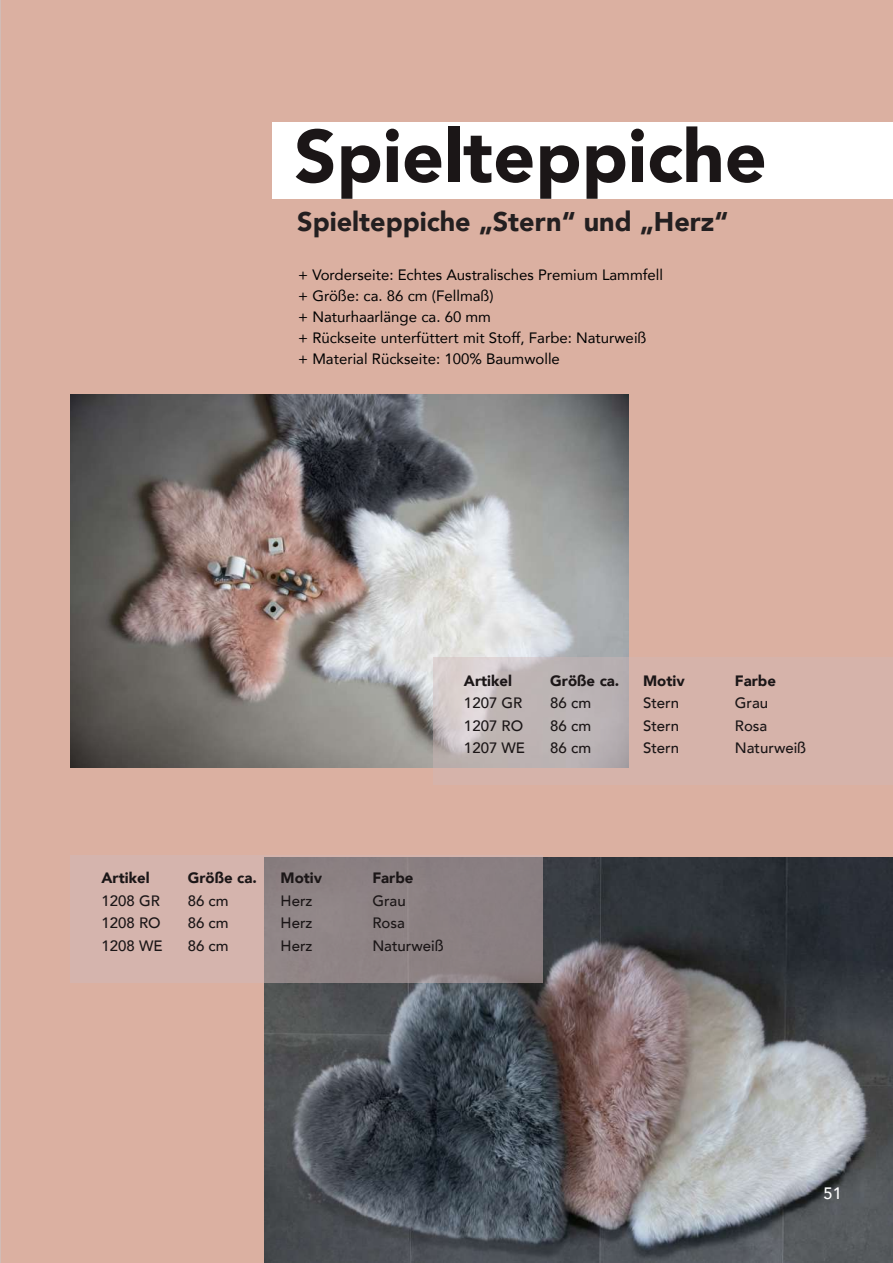
<style>
.page{position:relative;width:893px;height:1263px;background:#dbb0a1}
.page>*{position:absolute;margin:0;border:0;box-sizing:border-box;transform-origin:0 0}
.t1{font:900 73.5px "Avenir";color:#1b1617}
.t2{font:900 27px "Avenir";color:#231f20}
.t3{font:500 16.5px "Avenir";color:#fff}
.t4{font:15px/21px "Avenir";color:#000}
.t5{font:500 15px/22.5px "Avenir";color:#1b1617}
.t6{font:900 15px "Avenir";color:#1b1617}
</style>
<div class="page">
<img style="left:70px;top:394px;width:559px;height:373px">
<img style="left:265px;top:857px;width:628px;height:406px">
<div style="left:433px;top:658px;width:460px;height:127px;background:#d0b8b8;opacity:.42"></div>
<div style="left:70px;top:855px;width:473px;height:128px;background:#d0b8b8;opacity:.53"></div>
<div style="left:273px;top:122px;width:620px;height:76px;background:#fff"></div>
<h1 class="t1" style="left:294px;top:108px;width:474px">Spielteppiche</h1>
<h2 class="t2" style="left:297px;top:204px;width:433px">Spielteppiche „Stern“ und „Herz“</h2>
<p class="t4" style="left:298px;top:265px;width:366px">+ Vorderseite: Echtes Australisches Premium Lammfell + Größe: ca. 86 cm (Fellmaß)<br>+ Naturhaarlänge ca. 60 mm<br>+ Rückseite unterfüttert mit Stoff, Farbe: Naturweiß<br>+ Material Rückseite: 100% Baumwolle</p>
<p class="t6" style="left:102px;top:868px;width:50px">Artikel</p>
<p class="t5" style="left:102px;top:889px;width:63px">1208 GR<br>1208 RO<br>1208 WE</p>
<p class="t6" style="left:188px;top:868px;width:71px">Größe ca.</p>
<p class="t5" style="left:188px;top:889px;width:42px;text-align:justify">86 cm 86 cm 86 cm</p>
<p class="t6" style="left:281px;top:868px;width:43px">Motiv</p>
<p class="t5" style="left:281px;top:889px;width:33px;text-align:justify">Herz Herz Herz</p>
<p class="t6" style="left:464px;top:670px;width:50px">Artikel</p>
<p class="t5" style="left:464px;top:692px;width:63px">1207 GR<br>1207 RO<br>1207 WE</p>
<p class="t6" style="left:550px;top:670px;width:71px">Größe ca.</p>
<p class="t5" style="left:550px;top:692px;width:42px;text-align:justify">86 cm 86 cm 86 cm</p>
<p class="t6" style="left:643px;top:670px;width:43px">Motiv</p>
<p class="t5" style="left:643px;top:692px;width:38px;text-align:justify">Stern Stern Stern</p>
<p class="t6" style="left:372px;top:868px;width:43px">Farbe</p>
<p class="t5" style="left:372px;top:889px;width:73px">Grau<br>Rosa<br>Naturweiß</p>
<p class="t6" style="left:735px;top:670px;width:43px">Farbe</p>
<p class="t5" style="left:735px;top:692px;width:73px">Grau<br>Rosa<br>Naturweiß</p>
<p class="t3" style="left:824px;top:1182px;width:20px">51</p>
</div>
